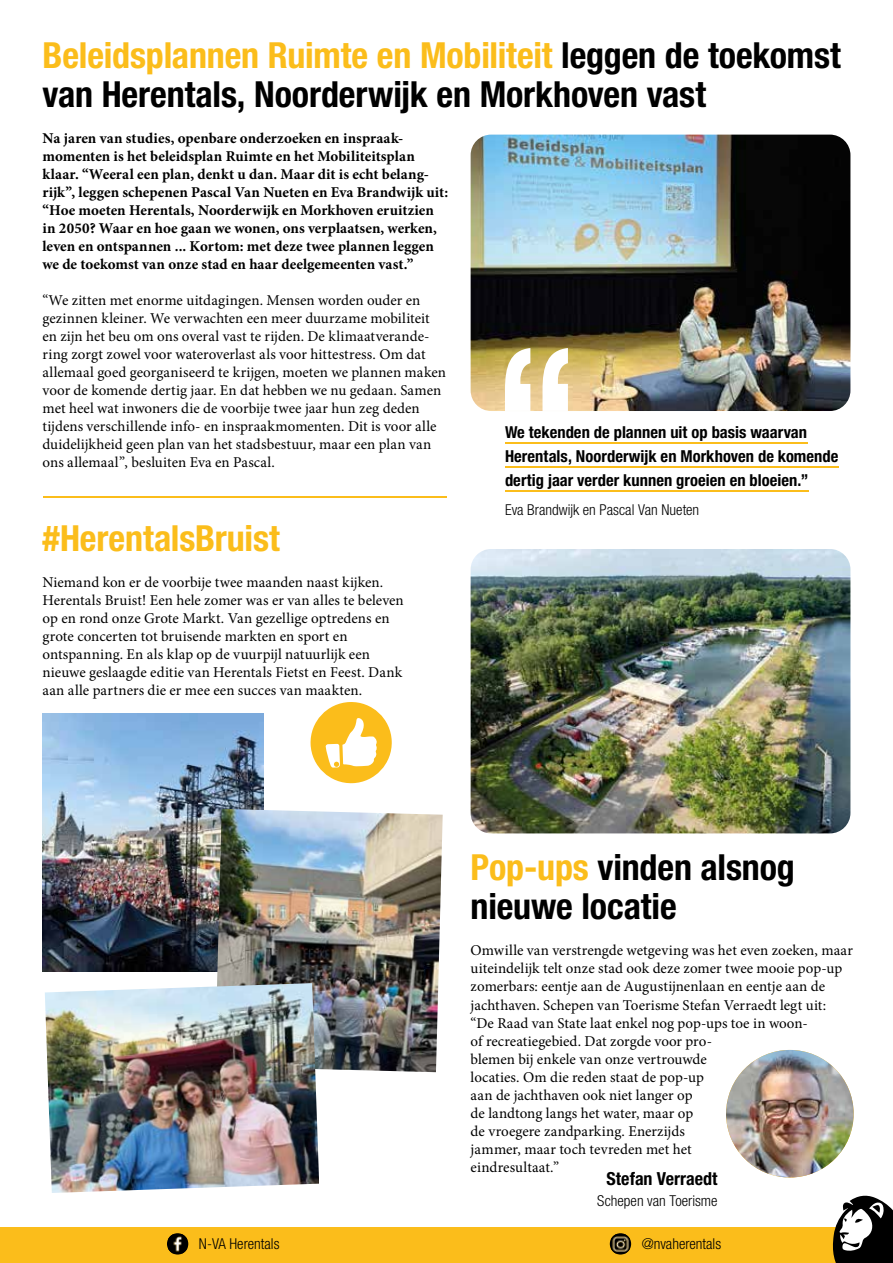
<style>
.page{position:relative;width:893px;height:1263px;background:#fff}
.page>*{position:absolute;margin:0;border:0;box-sizing:border-box;transform-origin:0 0}
.t1{font:700 condensed 36px/39px "Helvetica Neue LT Std";letter-spacing:-.005em;color:#000}
.t2{font:700 condensed 36px "Helvetica Neue LT Std";letter-spacing:-.005em;color:#fbbd1b}
.t3{font:700 condensed 18px "Helvetica Neue LT Std";color:#000}
.t4{font:700 condensed 16.5px/23.7px "Helvetica Neue LT Std";letter-spacing:.005em;color:#000}
.t5{font:15px/18px "Minion Pro";color:#000}
.t6{font:700 15px/18px "Minion Pro";color:#000}
.t7{font:300 condensed 15px "Helvetica Neue LT Std";color:#000}
.s1{color:#fbbd1b}
</style>
<div class="page">
<div style="left:0;top:1227px;width:893px;height:36px;background:#fbbd1b"></div>
<svg style="left:832px;top:1195px;width:61px;height:68px"></svg>
<svg style="left:167px;top:1233px;width:21px;height:21px"></svg>
<img style="left:168px;top:1234px;width:5px;height:17px">
<svg style="left:610px;top:1233px;width:21px;height:21px"></svg>
<img style="left:611px;top:1234px;width:5px;height:17px">
<hr style="left:0;top:561px;width:1px;height:617px;background:#fbbd1b">
<img style="left:471px;top:135px;width:379px;height:276px">
<img style="left:471px;top:549px;width:379px;height:284px">
<hr style="left:505px;top:442px;width:302px;height:2px;background:#fbbd1b">
<hr style="left:505px;top:466px;width:333px;height:1px;background:#fbbd1b">
<hr style="left:505px;top:490px;width:303px;height:1px;background:#fbbd1b">
<svg style="left:505px;top:348px;width:63px;height:63px"></svg>
<img style="left:726px;top:1050px;width:128px;height:127px;border-radius:64px">
<img style="left:43px;top:714px;width:221px;height:257px">
<img style="left:215px;top:809px;width:228px;height:263px">
<img style="left:45px;top:983px;width:274px;height:210px">
<hr style="left:43px;top:496px;width:403px;height:1px;background:#fbbd1b">
<svg style="left:310px;top:702px;width:82px;height:82px"></svg>
<h1 class="t1" style="left:43px;top:35px;width:800px"><span class="s1">Beleidsplannen Ruimte en Mobiliteit</span> leggen de toekomst van Herentals, Noorderwijk en Morkhoven vast</h1>
<p class="t6" style="left:43px;top:129px;width:407px">Na jaren van studies, openbare onderzoeken en inspraak&shy;momenten is het beleidsplan Ruimte en het Mobiliteitsplan klaar. “Weeral een plan, denkt u dan. Maar dit is echt belang&shy;rijk”, leggen schepenen Pascal Van Nueten en Eva Brandwijk uit: “Hoe moeten Herentals, Noorderwijk en Morkhoven eruitzien in 2050? Waar en hoe gaan we wonen, ons verplaatsen, werken, leven en ontspannen ... Kortom: met deze twee plannen leggen we de toekomst van onze stad en haar deelgemeenten vast.”</p>
<p class="t5" style="left:43px;top:292px;width:405px">“We zitten met enorme uitdagingen. Mensen worden ouder en gezinnen kleiner. We verwachten een meer duurzame mobiliteit en zijn het beu om ons overal vast te rijden. De klimaatverande&shy;ring zorgt zowel voor wateroverlast als voor hittestress. Om dat allemaal goed georganiseerd te krijgen, moeten we plannen maken voor de komende dertig jaar. En dat hebben we nu gedaan. Samen met heel wat inwoners die de voorbije twee jaar hun zeg deden tijdens verschillende info- en inspraakmomenten. Dit is voor alle duidelijkheid geen plan van het stadsbestuur, maar een plan van ons allemaal”, besluiten Eva en Pascal.</p>
<p class="t4" style="left:505px;top:420px;width:335px">We tekenden de plannen uit op basis waarvan<br>Herentals, Noorderwijk en Morkhoven de komende dertig jaar verder kunnen groeien en bloeien.”</p>
<p class="t7" style="left:505px;top:501px;width:196px">Eva Brandwijk en Pascal Van Nueten</p>
<h1 class="t2" style="left:43px;top:516px;width:239px">#HerentalsBruist</h1>
<p class="t5" style="left:43px;top:573px;width:363px">Niemand kon er de voorbije twee maanden naast kijken.<br>Herentals Bruist! Een hele zomer was er van alles te beleven op en rond onze Grote Markt. Van gezellige optredens en grote concerten tot bruisende markten en sport en ontspanning. En als klap op de vuurpijl natuurlijk een nieuwe geslaagde editie van Herentals Fietst en Feest. Dank aan alle partners die er mee een succes van maakten.</p>
<h1 class="t1" style="left:471px;top:848px;width:326px"><span class="s1">Pop-ups</span> vinden alsnog nieuwe locatie</h1>
<p class="t5" style="left:471px;top:942px;width:384px">Omwille van verstrengde wetgeving was het even zoeken, maar uiteindelijk telt onze stad ook deze zomer twee mooie pop-up zomerbars: eentje aan de Augustijnenlaan en eentje aan de jachthaven. Schepen van Toerisme Stefan Verraedt legt uit: “De Raad van State laat enkel nog pop-ups toe in woon-<br>of recreatiegebied. Dat zorgde voor pro-<br>blemen bij enkele van onze vertrouwde<br>locaties. Om die reden staat de pop-up<br>aan de jachthaven ook niet langer op<br>de landtong langs het water, maar op<br>de vroegere zandparking. Enerzijds<br>jammer, maar toch tevreden met het<br>eindresultaat.”</p>
<p class="t3" style="left:606px;top:1168px;width:113px">Stefan Verraedt</p>
<p class="t7" style="left:597px;top:1192px;width:122px">Schepen van Toerisme</p>
<p class="t7" style="left:199px;top:1235px;width:82px">N-VA Herentals</p>
<p class="t7" style="left:642px;top:1235px;width:81px">@nvaherentals</p>
</div>
